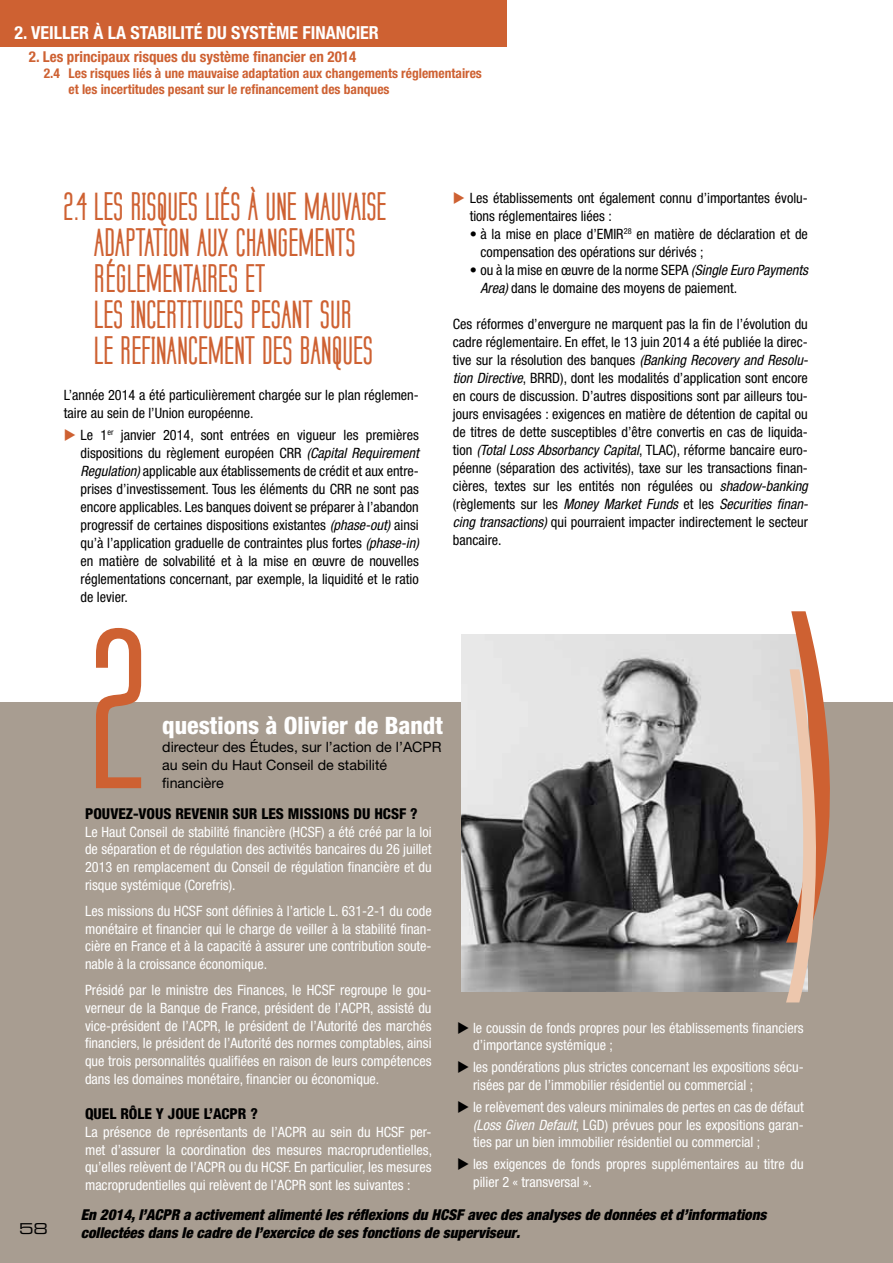
<style>
.page{position:relative;width:893px;height:1263px;background:#fff}
.page>*{position:absolute;margin:0;border:0;box-sizing:border-box;transform-origin:0 0}
.t1{font:700 190.5px "Labtop";color:#ce6132}
.t2{font:700 33px/36px "Labtop";letter-spacing:.04em;color:#ce6132}
.t3{font:800 condensed 24px "Helvetica Neue";color:#fff}
.t4{font:700 condensed 18px "Helvetica Neue";color:#fff}
.t5{font:italic 900 condensed 15px/18px "Helvetica Neue";color:#000}
.t6{font:800 condensed 15px "Helvetica Neue";color:#000}
.t7{font:700 condensed 15px "Helvetica Neue";color:#ce6132}
.t8{font:15px "Eurostile Extended Two";color:#000}
.t9{font:condensed 14.25px/18px "Helvetica Neue";color:#000}
.t10{font:condensed 14.25px/17.7px "Helvetica Neue";color:#fff;text-align:justify}
.t11{font:14.25px/18px "Helvetica Neue";color:#000}
.t12{font:700 condensed 13.5px/16.2px "Helvetica Neue";color:#ce6132}
.s1{color:#ce6132}
.s2{font-style:italic}
.s3{color:#000}
</style>
<div class="page">
<div style="left:0;top:702px;width:893px;height:561px;background:#a89d91"></div>
<img style="left:461px;top:634px;width:325px;height:357px">
<svg style="left:786px;top:611px;width:44px;height:391px"></svg>
<div style="left:0;top:0;width:506px;height:46px;background:#ce6132"></div>
<p class="t4" style="left:15px;top:22px;width:35px">2. VEILLER</p>
<p class="t4" style="left:93px;top:22px;width:46px">ÀLA STABILITÉ</p>
<p class="t4" style="left:207px;top:22px;width:35px">DU SYSTÈME</p>
<p class="t4" style="left:302px;top:22px;width:10px">FINANCIER</p>
<p class="t7" style="left:29px;top:47px;width:329px">2. Les principaux risques du système financier en 2014</p>
<p class="t12" style="left:69px;top:65px;width:415px;text-indent:-25px">2.4 Les risques liés à une mauvaise adaptation aux changements réglementaires et les incertitudes pesant sur le refinancement des banques</p>
<p class="t8" style="left:19px;top:1219px;width:30px">58</p>
<h2 class="t2" style="left:95px;top:189px;width:293px;text-indent:-31px">2.4 LES RISQUES LIÉS À UNE MAUVAISE<br>ADAPTATION AUX CHANGEMENTS<br>RÉGLEMENTAIRES ET<br>LES INCERTITUDES PESANT SUR<br>LE REFINANCEMENT DES BANQUES</h2>
<p class="t9" style="left:64px;top:385px;width:357px">L’année 2014 a été particulièrement chargée sur le plan réglemen&shy;taire au sein de l’Union européenne.</p>
<p class="t9" style="left:81px;top:426px;width:340px;text-align:justify;text-indent:-17px"><span class="s1">◆</span> Le 1<sup>er</sup> janvier 2014, sont entrées en vigueur les premières dispositions du règlement européen CRR <span class="s2">(Capital Requirement Regulation)</span> applicable aux établissements de crédit et aux entre&shy;prises d’investissement. Tous les éléments du CRR ne sont pas encore applicables. Les banques doivent se préparer à l’abandon progressif de certaines dispositions existantes <span class="s2">(phase-out)</span> ainsi qu’à l’application graduelle de contraintes plus fortes <span class="s2">(phase-in) </span>en matière de solvabilité et à la mise en œuvre de nouvelles réglementations concernant, par exemple, la liquidité et le ratio de levier.</p>
<p class="t9" style="left:470px;top:189px;width:340px;text-indent:-17px"><span class="s1">◆</span> Les établissements ont également connu d’importantes évolu&shy;tions réglementaires liées :</p>
<p class="t9" style="left:480px;top:225px;width:329px;text-indent:-11px">• à la mise en place d’EMIR<sup>28</sup> en matière de déclaration et de compensation des opérations sur dérivés ;</p>
<p class="t9" style="left:480px;top:261px;width:329px;text-indent:-11px">• ou à la mise en œuvre de la norme SEPA <span class="s2">(Single Euro Payments<br>Area)</span> dans le domaine des moyens de paiement.</p>
<p class="t9" style="left:453px;top:315px;width:357px;text-align:justify">Ces réformes d’envergure ne marquent pas la fin de l’évolution du cadre réglementaire. En effet, le 13 juin 2014 a été publiée la direc&shy;tive sur la résolution des banques <span class="s2">(Banking Recovery and Resolu&shy;tion Directive</span>, BRRD), dont les modalités d’application sont encore en cours de discussion. D’autres dispositions sont par ailleurs tou&shy;jours envisagées : exigences en matière de détention de capital ou de titres de dette susceptibles d’être convertis en cas de liquida&shy;tion <span class="s2">(Total Loss Absorbancy Capital</span>, TLAC), réforme bancaire euro&shy;péenne (séparation des activités), taxe sur les transactions finan&shy;cières, textes sur les entités non régulées ou <span class="s2">shadow-banking </span>(règlements sur les <span class="s2">Money Market Funds</span> et les <span class="s2">Securities finan&shy;cing transactions)</span> qui pourraient impacter indirectement le secteur bancaire.</p>
<h1 class="t1" style="left:91px;top:591px;width:53px">2</h1>
<h3 class="t3" style="left:162px;top:711px;width:282px">QUESTIONS À OLIVIER DE BANDT</h3>
<p class="t11" style="left:162px;top:738px;width:281px">directeur des Études, sur l’action de l’ACPR au sein du Haut Conseil de stabilité</p>
<p class="t11" style="left:162px;top:774px;width:63px">financière</p>
<p class="t6" style="left:85px;top:804px;width:334px">POUVEZ-VOUS REVENIR SUR LES MISSIONS DU HCSF ?</p>
<p class="t10" style="left:85px;top:823px;width:348px">Le Haut Conseil de stabilité financière (HCSF) a été créé par la loi de séparation et de régulation des activités bancaires du 26 juillet 2013 en remplacement du Conseil de régulation financière et du risque systémique (Corefris).</p>
<p class="t10" style="left:85px;top:902px;width:348px">Les missions du HCSF sont définies à l’article L. 631-2-1 du code monétaire et financier qui le charge de veiller à la stabilité finan&shy;cière en France et à la capacité à assurer une contribution soute&shy;nable à la croissance économique.</p>
<p class="t10" style="left:85px;top:981px;width:348px">Présidé par le ministre des Finances, le HCSF regroupe le gou&shy;verneur de la Banque de France, président de l’ACPR, assisté du vice-président de l’ACPR, le président de l’Autorité des marchés financiers, le président de l’Autorité des normes comptables, ainsi que trois personnalités qualifiées en raison de leurs compétences dans les domaines monétaire, financier ou économique.</p>
<p class="t6" style="left:85px;top:1105px;width:174px">QUEL RÔLE Y JOUE L’ACPR ?</p>
<p class="t10" style="left:85px;top:1123px;width:349px">La présence de représentants de l’ACPR au sein du HCSF per&shy;met d’assurer la coordination des mesures macroprudentielles, qu’elles relèvent de l’ACPR ou du HCSF. En particulier, les mesures macroprudentielles qui relèvent de l’ACPR sont les suivantes :</p>
<p class="t10" style="left:473px;top:1019px;width:332px;text-indent:-16px"><span class="s3">◆</span> le coussin de fonds propres pour les établissements financiers d’importance systémique ;</p>
<p class="t10" style="left:473px;top:1058px;width:332px;text-indent:-16px"><span class="s3">◆</span> les pondérations plus strictes concernant les expositions sécu&shy;risées par de l’immobilier résidentiel ou commercial ;</p>
<p class="t10" style="left:473px;top:1098px;width:332px;text-indent:-16px"><span class="s3">◆</span> le relèvement des valeurs minimales de pertes en cas de défaut <span class="s2">(Loss Given Default</span>, LGD) prévues pour les expositions garan&shy;ties par un bien immobilier résidentiel ou commercial ;</p>
<p class="t10" style="left:473px;top:1155px;width:332px;text-indent:-16px"><span class="s3">◆</span> les exigences de fonds propres supplémentaires au titre du pilier 2 « transversal ».</p>
<p class="t5" style="left:81px;top:1205px;width:687px">En 2014, l’ACPR a activement alimenté les réflexions du HCSF avec des analyses de données et d’informations collectées dans le cadre de l’exercice de ses fonctions de superviseur.</p>
</div>
